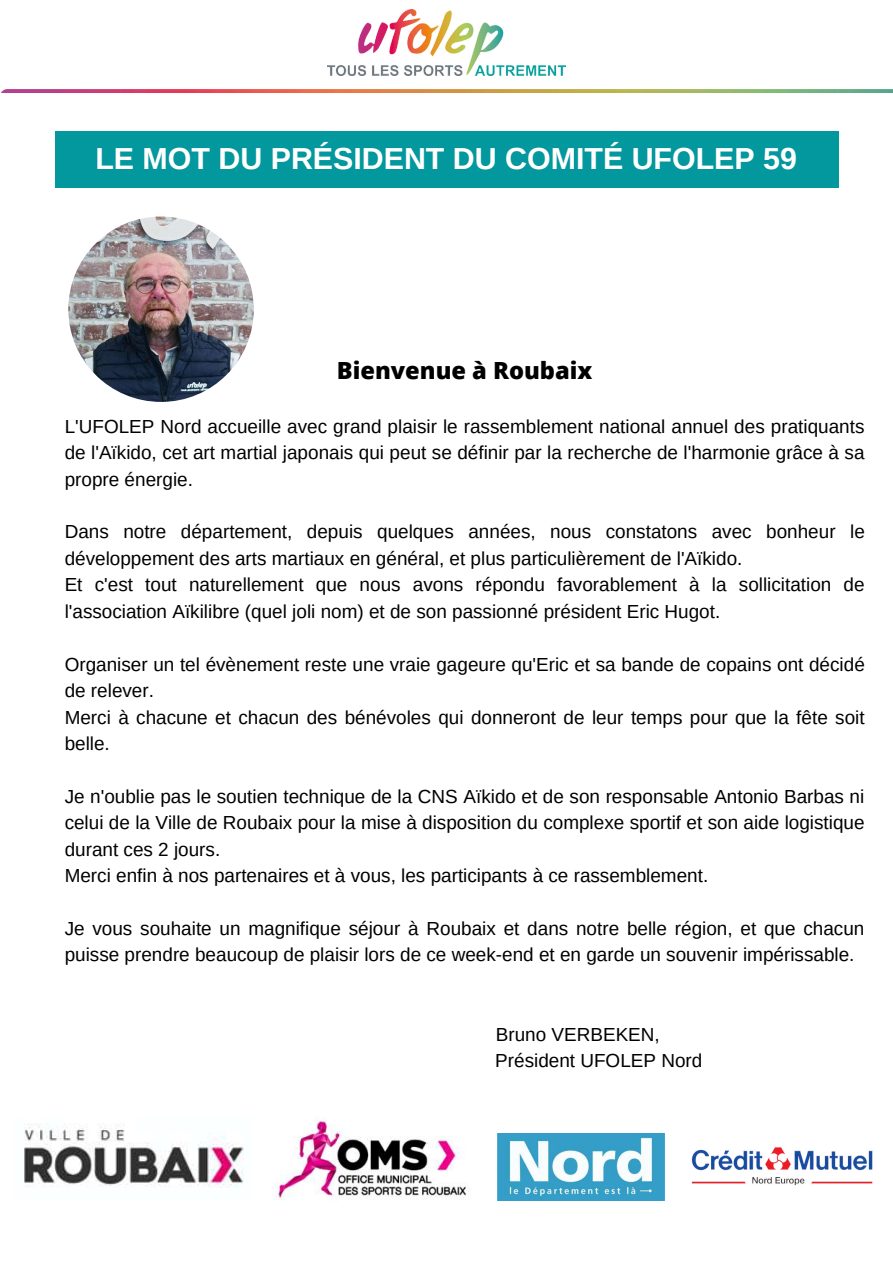
<style>
.page{position:relative;width:893px;height:1263px;background:#fff}
.page>*{position:absolute;margin:0;border:0;box-sizing:border-box;transform-origin:0 0}
.t1{font:700 30.38px "Arimo";color:#fff}
.t2{font:800 23.62px "Open Sans";color:#000}
.t3{font:18.9px/26.4px "Arimo";color:#000}
</style>
<div class="page">
<div style="left:55px;top:132px;width:783px;height:56px;background:#03989e"></div>
<img style="left:68px;top:216px;width:186px;height:186px;border-radius:50%">
<img style="left:328px;top:10px;width:237px;height:65px">
<img style="left:1px;top:89px;width:892px;height:3px">
<img style="left:497px;top:1133px;width:148px;height:67px">
<img style="left:645px;top:1133px;width:228px;height:68px">
<img style="left:275px;top:1118px;width:194px;height:82px">
<img style="left:24px;top:1123px;width:220px;height:65px">
<h1 class="t1" style="left:95px;top:141px;width:703px">LE MOT DU PRÉSIDENT DU COMITÉ UFOLEP 59</h1>
<p class="t2" style="left:337px;top:354px;width:257px">Bienvenue à Roubaix</p>
<p class="t3" style="left:65px;top:413px;width:801px;text-align:justify">L'UFOLEP Nord accueille avec grand plaisir le rassemblement national annuel des pratiquants de l'Aïkido, cet art martial japonais qui peut se définir par la recherche de l'harmonie grâce à sa propre énergie.</p>
<p class="t3" style="left:65px;top:519px;width:801px">Dans notre département, depuis quelques années, nous constatons avec bonheur le développement des arts martiaux en général, et plus particulièrement de l'Aïkido.<br>Et c'est tout naturellement que nous avons répondu favorablement à la sollicitation de l'association Aïkilibre (quel joli nom) et de son passionné président Eric Hugot.</p>
<p class="t3" style="left:65px;top:651px;width:801px">Organiser un tel évènement reste une vraie gageure qu'Eric et sa bande de copains ont décidé de relever.<br>Merci à chacune et chacun des bénévoles qui donneront de leur temps pour que la fête soit belle.</p>
<p class="t3" style="left:65px;top:783px;width:801px">Je n'oublie pas le soutien technique de la CNS Aïkido et de son responsable Antonio Barbas ni celui de la Ville de Roubaix pour la mise à disposition du complexe sportif et son aide logistique durant ces 2 jours.<br>Merci enfin à nos partenaires et à vous, les participants à ce rassemblement.</p>
<p class="t3" style="left:65px;top:915px;width:801px">Je vous souhaite un magnifique séjour à Roubaix et dans notre belle région, et que chacun puisse prendre beaucoup de plaisir lors de ce week-end et en garde un souvenir impérissable.</p>
<p class="t3" style="left:495px;top:1021px;width:209px">Bruno VERBEKEN,<br>Président UFOLEP Nord</p>
</div>
